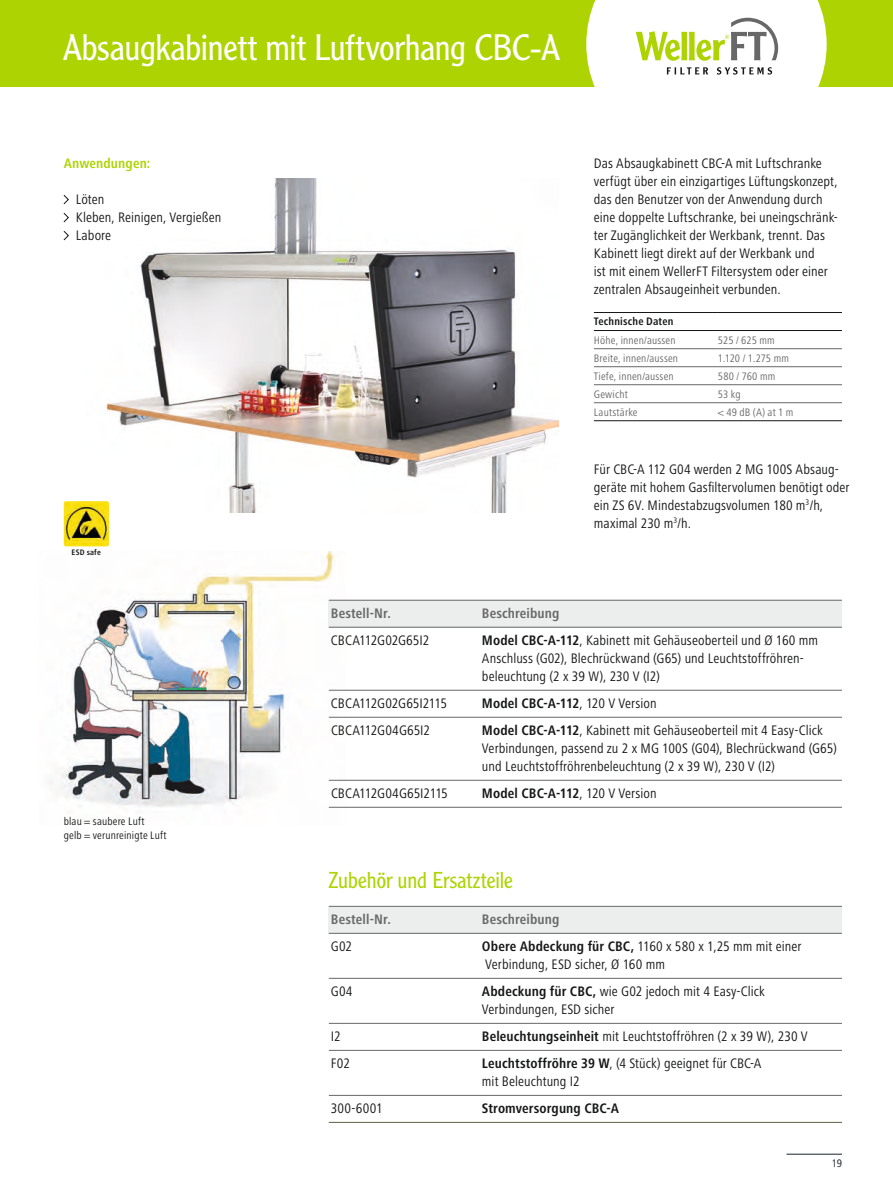
<style>
.page{position:relative;width:893px;height:1191px;background:#fff}
.page>*{position:absolute;margin:0;border:0;box-sizing:border-box;transform-origin:0 0}
.t1{font:300 36px "Clearface Gothic LT Std";letter-spacing:-.01em;color:#fff}
.t2{font:300 22.5px "Clearface Gothic LT Std";letter-spacing:-.005em;color:#add402}
.t3{font:condensed 14.25px/18px "Frutiger Next LT";letter-spacing:.005em;color:#151616}
.t4{font:700 condensed 14.25px "Frutiger Next LT";letter-spacing:.01em;color:#151616}
.t5{font:700 condensed 14.25px "Frutiger Next LT";letter-spacing:.01em;color:#686868}
.t6{font:700 condensed 14.25px "Frutiger Next LT";letter-spacing:.01em;color:#add402}
.t7{font:condensed 11.25px "Frutiger Next LT";letter-spacing:.015em;color:#686868}
.t8{font:condensed 11.25px/13.5px "Frutiger Next LT";letter-spacing:.015em;color:#151616}
.t9{font:700 condensed 11.25px "Frutiger Next LT";letter-spacing:.015em;color:#151616}
.t10{font:condensed 11.25px "Frutiger Next LT";letter-spacing:.115em;color:#686868}
.t11{font:condensed 11.25px "Frutiger Next LT";color:#575e65}
.t12{font:700 condensed 8.25px "Frutiger Next LT";letter-spacing:.025em;color:#151616}
.s1{font-weight:700}
.s2{font-weight:400}
</style>
<div class="page">
<img style="left:49px;top:551px;width:296px;height:257px">
<img style="left:106px;top:179px;width:452px;height:333px">
<img style="left:64px;top:501px;width:45px;height:45px">
<hr style="left:787px;top:1153px;width:55px;height:1px;background:#575e65">
<div style="left:0;top:0;width:893px;height:87px;background:#add402"></div>
<svg style="left:586px;top:0;width:241px;height:87px;background:#eff3e0"></svg>
<div style="left:329px;top:600px;width:513px;height:27px;background:#eceded"></div>
<div style="left:329px;top:906px;width:513px;height:27px;background:#eceded"></div>
<hr style="left:594px;top:330px;width:124px;height:1px;background:#151616">
<hr style="left:718px;top:330px;width:124px;height:1px;background:#151616">
<hr style="left:594px;top:312px;width:124px;height:1px;background:#151616">
<hr style="left:718px;top:312px;width:124px;height:1px;background:#151616">
<hr style="left:594px;top:348px;width:124px;height:1px;background:#686868">
<hr style="left:718px;top:348px;width:124px;height:1px;background:#686868">
<hr style="left:594px;top:366px;width:124px;height:1px;background:#686868">
<hr style="left:718px;top:366px;width:124px;height:1px;background:#686868">
<hr style="left:594px;top:384px;width:124px;height:1px;background:#686868">
<hr style="left:718px;top:384px;width:124px;height:1px;background:#686868">
<hr style="left:594px;top:402px;width:124px;height:1px;background:#686868">
<hr style="left:718px;top:402px;width:124px;height:1px;background:#686868">
<hr style="left:594px;top:420px;width:124px;height:1px;background:#151616">
<hr style="left:718px;top:420px;width:124px;height:1px;background:#151616">
<hr style="left:329px;top:600px;width:513px;height:1px;background:#686868">
<hr style="left:329px;top:627px;width:513px;height:1px;background:#686868">
<hr style="left:329px;top:690px;width:513px;height:1px;background:#686868">
<hr style="left:329px;top:717px;width:513px;height:1px;background:#686868">
<hr style="left:329px;top:780px;width:513px;height:1px;background:#686868">
<hr style="left:329px;top:807px;width:513px;height:1px;background:#686868">
<hr style="left:329px;top:906px;width:513px;height:1px;background:#686868">
<hr style="left:329px;top:933px;width:513px;height:1px;background:#686868">
<hr style="left:329px;top:978px;width:513px;height:1px;background:#686868">
<hr style="left:329px;top:1023px;width:513px;height:1px;background:#686868">
<hr style="left:329px;top:1050px;width:513px;height:1px;background:#686868">
<hr style="left:329px;top:1095px;width:513px;height:1px;background:#686868">
<hr style="left:329px;top:1122px;width:513px;height:1px;background:#686868">
<svg style="left:63px;top:195px;width:6px;height:9px"></svg>
<svg style="left:63px;top:213px;width:6px;height:9px"></svg>
<svg style="left:63px;top:231px;width:6px;height:9px"></svg>
<h1 class="t1" style="left:64px;top:26px;width:497px">Absaugkabinett mit Luftvorhang CBC-A</h1>
<p class="t6" style="left:64px;top:155px;width:88px">Anwendungen:</p>
<p class="t3" style="left:76px;top:190px;width:147px">Löten<br>Kleben, Reinigen, Vergießen<br>Labore</p>
<p class="t12" style="left:72px;top:548px;width:31px">ESD safe</p>
<p class="t3" style="left:594px;top:154px;width:246px">Das Absaugkabinett CBC-A mit Luftschranke verfügt über ein einzigartiges Lüftungskonzept, das den Benutzer von der Anwendung durch eine doppelte Luftschranke, bei uneingschränk&shy;ter Zugänglichkeit der Werkbank, trennt. Das Kabinett liegt direkt auf der Werkbank und<br>ist mit einem WellerFT Filtersystem oder einer zentralen Absaugeinheit verbunden.</p>
<p class="t9" style="left:594px;top:315px;width:81px">Technische Daten</p>
<p class="t7" style="left:594px;top:334px;width:83px">Höhe, innen/aussen</p>
<p class="t7" style="left:718px;top:334px;width:58px">525 / 625 mm</p>
<p class="t7" style="left:594px;top:352px;width:86px">Breite, innen/aussen</p>
<p class="t7" style="left:718px;top:352px;width:73px">1.120 / 1.275 mm</p>
<p class="t7" style="left:594px;top:370px;width:81px">Tiefe, innen/aussen</p>
<p class="t7" style="left:718px;top:370px;width:59px">580 / 760 mm</p>
<p class="t7" style="left:594px;top:388px;width:35px">Gewicht</p>
<p class="t7" style="left:718px;top:388px;width:24px">53 kg</p>
<p class="t7" style="left:594px;top:406px;width:45px">Lautstärke</p>
<p class="t10" style="left:718px;top:406px;width:77px">&lt;49dB(A)at1m</p>
<p class="t3" style="left:594px;top:460px;width:257px">Für CBC-A 112 G04 werden 2 MG 100S Absaug&shy;geräte mit hohem Gasfiltervolumen benötigt oder ein ZS 6V. Mindestabzugsvolumen 180 m<sup>3</sup>/h, maximal 230 m<sup>3</sup>/h.</p>
<p class="t8" style="left:64px;top:814px;width:104px">blau = saubere Luft<br>gelb = verunreinigte Luft</p>
<p class="t5" style="left:331px;top:605px;width:62px">Bestell-Nr.</p>
<p class="t5" style="left:482px;top:605px;width:79px">Beschreibung</p>
<p class="t3" style="left:331px;top:631px;width:100px">CBCA112G02G65I2</p>
<p class="t3" style="left:482px;top:631px;width:338px"><span class="s1">Model CBC-A-112</span>, Kabinett mit Gehäuseoberteil und Ø 160 mm<br>Anschluss (G02), Blechrückwand (G65) und Leuchtstoffröhren&shy;beleuchtung (2 x 39 W), 230 V (I2)</p>
<p class="t3" style="left:331px;top:694px;width:118px">CBCA112G02G65I2115</p>
<p class="t4" style="left:482px;top:695px;width:176px">Model CBC-A-112<span class="s2">, 120 V Version</span></p>
<p class="t3" style="left:331px;top:721px;width:101px">CBCA112G04G65I2</p>
<p class="t3" style="left:482px;top:721px;width:356px"><span class="s1">Model CBC-A-112</span>, Kabinett mit Gehäuseoberteil mit 4 Easy-Click<br>Verbindungen, passend zu 2 x MG 100S (G04), Blechrückwand (G65) und Leuchtstoffröhrenbeleuchtung (2 x 39 W), 230 V (I2)</p>
<p class="t3" style="left:331px;top:784px;width:118px">CBCA112G04G65I2115</p>
<p class="t4" style="left:482px;top:785px;width:176px">Model CBC-A-112<span class="s2">, 120 V Version</span></p>
<h2 class="t2" style="left:329px;top:867px;width:186px">Zubehör und Ersatzteile</h2>
<p class="t5" style="left:331px;top:911px;width:62px">Bestell-Nr.</p>
<p class="t5" style="left:482px;top:911px;width:79px">Beschreibung</p>
<p class="t3" style="left:331px;top:937px;width:23px">G02</p>
<p class="t3" style="left:482px;top:937px;width:321px"><span class="s1">Obere Abdeckung für CBC,</span> 1160 x 580 x 1,25 mm mit einer<br>Verbindung, ESD sicher, Ø 160 mm</p>
<p class="t3" style="left:331px;top:982px;width:23px">G04</p>
<p class="t3" style="left:482px;top:982px;width:285px"><span class="s1">Abdeckung für CBC,</span> wie G02 jedoch mit 4 Easy-Click<br>Verbindungen, ESD sicher</p>
<p class="t3" style="left:331px;top:1027px;width:11px">I2</p>
<p class="t3" style="left:482px;top:1027px;width:327px"><span class="s1">Beleuchtungseinheit</span> mit Leuchtstoffröhren (2 x 39 W), 230 V</p>
<p class="t3" style="left:331px;top:1054px;width:21px">F02</p>
<p class="t3" style="left:482px;top:1054px;width:281px"><span class="s1">Leuchtstoffröhre 39 W</span>, (4 Stück) geeignet für CBC-A mit Beleuchtung I2</p>
<p class="t3" style="left:331px;top:1099px;width:53px">300-6001</p>
<p class="t4" style="left:482px;top:1100px;width:139px">Stromversorgung CBC-A</p>
<p class="t11" style="left:832px;top:1157px;width:12px">19</p>
</div>
